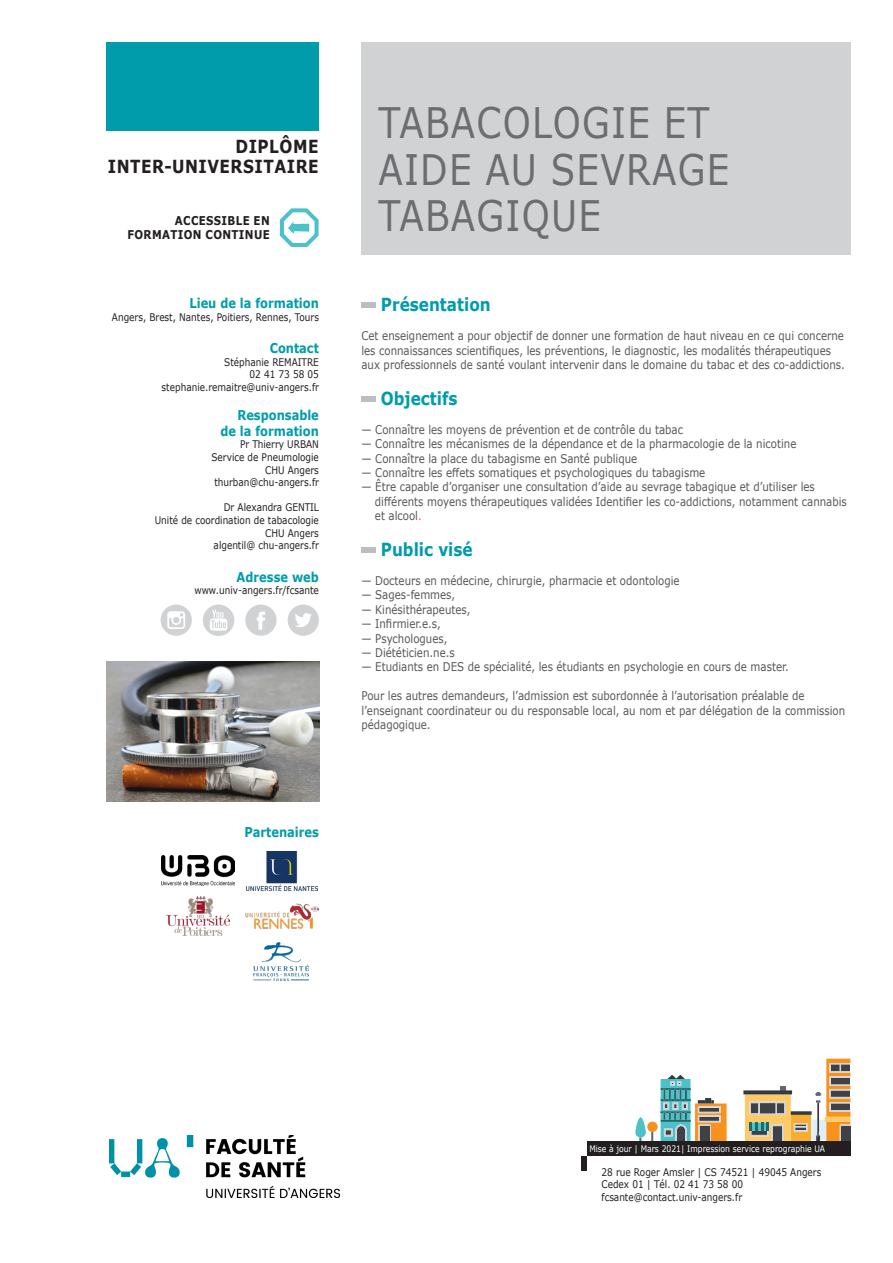
<style>
.page{position:relative;width:893px;height:1263px;background:#fff}
.page>*{position:absolute;margin:0;border:0;box-sizing:border-box;transform-origin:0 0}
.t1{font:42px/46.5px "Verdana";letter-spacing:.035em;color:#6c6d70;scale:.85 1}
.t2{font:700 18px "Verdana";color:#009cac;scale:.85 1}
.t3{font:700 18px "Verdana";letter-spacing:.035em;color:#231f20;scale:.85 1}
.t4{font:700 13.5px "Verdana";color:#009cac;scale:.85 1}
.t5{font:700 12.15px "Verdana";letter-spacing:.035em;color:#231f20;scale:.85 1}
.t6{font:12px/14.4px "Verdana";color:#57585a;scale:.85 1}
.t7{font:10.5px/12.6px "Verdana";color:#231f20;scale:.85 1}
.t8{font:9px "Verdana";color:#fff;scale:.85 1}
.s1{color:#f0593e}
</style>
<div class="page">
<div style="left:361px;top:43px;width:489px;height:212px;background:#d1d2d4"></div>
<div style="left:106px;top:43px;width:213px;height:88px;background:#009cac"></div>
<div style="left:581px;top:1156px;width:6px;height:14px;background:#231f20"></div>
<svg style="left:617px;top:1059px;width:233px;height:83px"></svg>
<div style="left:841px;top:1126px;width:9px;height:15px;background:#404146"></div>
<img style="left:110px;top:1135px;width:230px;height:62px">
<div style="left:587px;top:1142px;width:263px;height:14px;background:#231f20"></div>
<div style="left:361px;top:302px;width:15px;height:6px;background:#bcbdc0"></div>
<div style="left:361px;top:396px;width:15px;height:6px;background:#bcbdc0"></div>
<div style="left:361px;top:547px;width:15px;height:6px;background:#bcbdc0"></div>
<svg style="left:161px;top:604px;width:31px;height:32px"></svg>
<svg style="left:203px;top:604px;width:31px;height:32px"></svg>
<svg style="left:245px;top:604px;width:32px;height:32px"></svg>
<svg style="left:288px;top:604px;width:31px;height:32px"></svg>
<svg style="left:280px;top:208px;width:39px;height:39px"></svg>
<img style="left:106px;top:661px;width:213px;height:140px">
<img style="left:161px;top:856px;width:74px;height:30px">
<img style="left:246px;top:851px;width:72px;height:39px">
<img style="left:245px;top:903px;width:74px;height:26px">
<img style="left:167px;top:897px;width:63px;height:38px">
<img style="left:253px;top:942px;width:55px;height:39px">
<p class="t3" style="left:235px;top:134px;width:99px">DIPLÔME</p>
<p class="t3" style="left:108px;top:153px;width:249px">INTER-UNIVERSITAIRE</p>
<p class="t5" style="left:175px;top:212px;width:113px">ACCESSIBLE EN</p>
<p class="t5" style="left:127px;top:226px;width:169px">FORMATION CONTINUE</p>
<p class="t4" style="left:189px;top:293px;width:154px">Lieu de la formation</p>
<p class="t7" style="left:112px;top:310px;width:245px">Angers, Brest, Nantes, Poitiers, Rennes, Tours</p>
<p class="t4" style="left:270px;top:338px;width:59px">Contact</p>
<p class="t7" style="left:162px;top:355px;width:187px;text-align:right">Stéphanie REMAITRE<br>02 41 73 58 05 stephanie.remaitre@univ-angers.fr</p>
<p class="t4" style="left:237px;top:405px;width:97px">Responsable</p>
<p class="t4" style="left:220px;top:421px;width:117px">de la formation</p>
<p class="t7" style="left:240px;top:438px;width:94px">Pr Thierry URBAN</p>
<p class="t7" style="left:212px;top:451px;width:128px">Service de Pneumologie</p>
<p class="t7" style="left:265px;top:463px;width:65px">CHU Angers</p>
<p class="t7" style="left:214px;top:476px;width:125px">thurban@chu-angers.fr</p>
<p class="t7" style="left:224px;top:501px;width:113px">Dr Alexandra GENTIL</p>
<p class="t7" style="left:155px;top:514px;width:195px">Unité de coordination de tabacologie</p>
<p class="t7" style="left:265px;top:526px;width:65px">CHU Angers</p>
<p class="t7" style="left:214px;top:539px;width:125px">algentil@ chu-angers.fr</p>
<p class="t4" style="left:237px;top:567px;width:98px">Adresse web</p>
<p class="t7" style="left:194px;top:584px;width:148px">www.univ-angers.fr/fcsante</p>
<p class="t4" style="left:244px;top:823px;width:89px">Partenaires</p>
<p class="t1" style="left:378px;top:99px;width:414px">TABACOLOGIE ET<br>AIDE AU SEVRAGE<br>TABAGIQUE</p>
<p class="t2" style="left:381px;top:292px;width:131px">Présentation</p>
<p class="t6" style="left:361px;top:329px;width:570px">Cet enseignement a pour objectif de donner une formation de haut niveau en ce qui concerne les connaissances scientifiques, les préventions, le diagnostic, les modalités thérapeutiques aux professionnels de santé voulant intervenir dans le domaine du tabac et des co-addictions.</p>
<p class="t2" style="left:381px;top:386px;width:92px">Objectifs</p>
<p class="t6" style="left:361px;top:422px;width:380px">— Connaître les moyens de prévention et de contrôle du tabac</p>
<p class="t6" style="left:361px;top:437px;width:513px">— Connaître les mécanismes de la dépendance et de la pharmacologie de la nicotine</p>
<p class="t6" style="left:361px;top:451px;width:326px">— Connaître la place du tabagisme en Santé publique</p>
<p class="t6" style="left:361px;top:465px;width:406px">— Connaître les effets somatiques et psychologiques du tabagisme</p>
<p class="t6" style="left:375px;top:480px;width:557px;text-indent:-14px">— Être capable d’organiser une consultation d’aide au sevrage tabagique et d’utiliser les différents moyens thérapeutiques validées Identifier les co-addictions, notamment cannabis et alcool<span class="s1">.</span></p>
<p class="t2" style="left:381px;top:537px;width:110px">Public visé</p>
<p class="t6" style="left:361px;top:573px;width:376px">— Docteurs en médecine, chirurgie, pharmacie et odontologie</p>
<p class="t6" style="left:361px;top:588px;width:112px">— Sages-femmes,</p>
<p class="t6" style="left:361px;top:602px;width:130px">— Kinésithérapeutes,</p>
<p class="t6" style="left:361px;top:617px;width:95px">— Infirmier.e.s,</p>
<p class="t6" style="left:361px;top:631px;width:103px">— Psychologues,</p>
<p class="t6" style="left:361px;top:645px;width:111px">— Diététicien.ne.s</p>
<p class="t6" style="left:361px;top:660px;width:504px">— Etudiants en DES de spécialité, les étudiants en psychologie en cours de master.</p>
<p class="t6" style="left:361px;top:689px;width:571px">Pour les autres demandeurs, l’admission est subordonnée à l’autorisation préalable de l’enseignant coordinateur ou du responsable local, au nom et par délégation de la commission pédagogique.</p>
<p class="t8" style="left:589px;top:1143px;width:279px">Mise à jour | Mars 2021| Impression service reprographie UA</p>
<p class="t7" style="left:601px;top:1165px;width:260px">28 rue Roger Amsler | CS 74521 | 49045 Angers<br>Cedex 01 | Tél. 02 41 73 58 00</p>
<p class="t7" style="left:601px;top:1191px;width:167px">fcsante@contact.univ-angers.fr</p>
</div>
